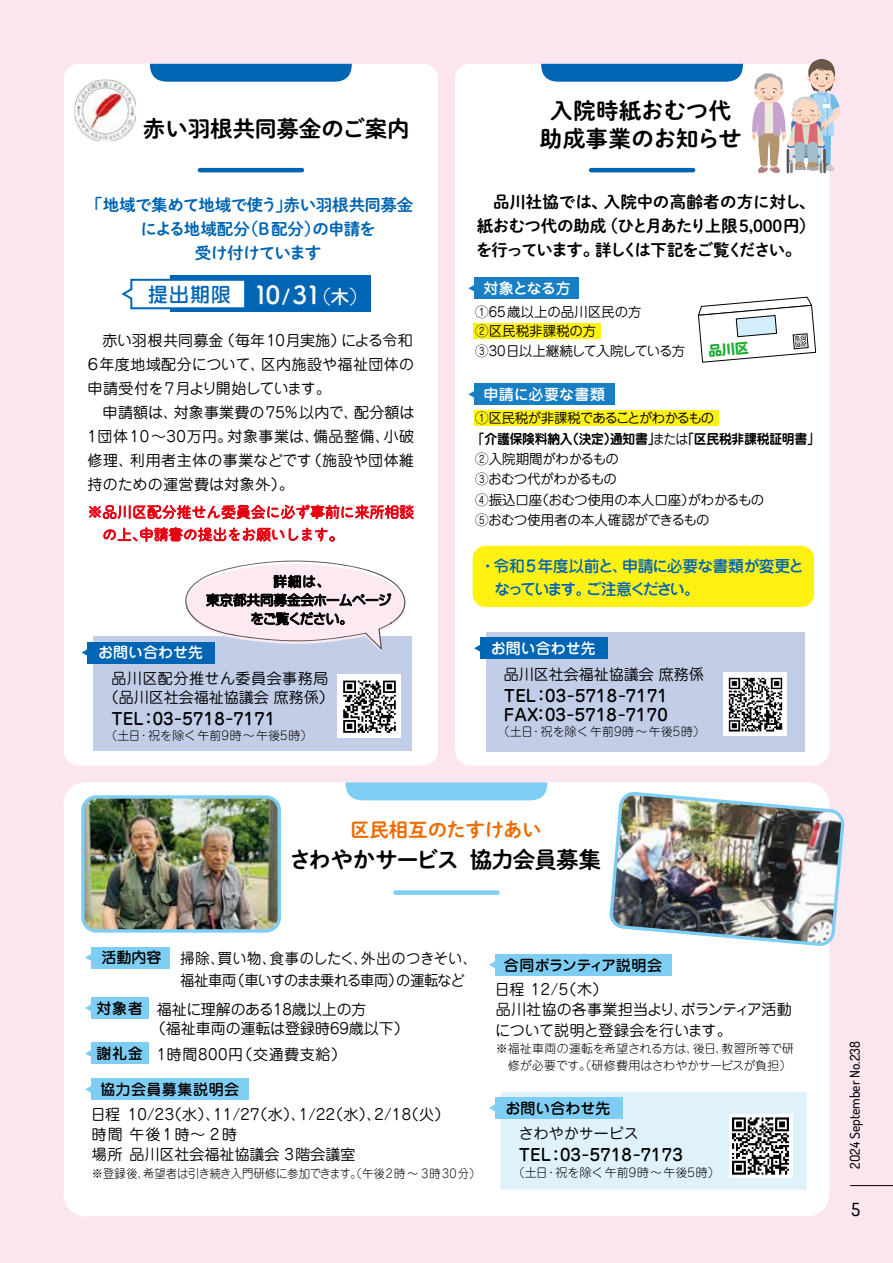
<style>
.page{position:relative;width:893px;height:1263px;background:#fbe6ef}
.page>*{position:absolute;margin:0;border:0;box-sizing:border-box;transform-origin:0 0}
.t1{font:22.5px/27.8px "P Shuei NM Go Std N B";letter-spacing:.02em;color:#000;text-align:center}
.t2{font:22.5px "P Shuei NM Go Std N B";letter-spacing:-.035em;color:#000}
.t3{font:22.5px "P Shuei NM Go Std N B";letter-spacing:-.005em;color:#000}
.t4{font:500 19.8px "Jun 34 Pro";color:#0065b2}
.t5{font:19.5px "P Shuei NM Go Std N B";letter-spacing:-.025em;color:#ed6c00}
.t6{font:500 18px "Dosis";color:#000}
.t7{font:16.5px/24px "P Shuei NM Go Std B";letter-spacing:-.055em;color:#000;text-align:justify}
.t8{font:500 16.5px/19.2px "Jun 34 Pro";letter-spacing:.01em;color:#000}
.t9{font:16.5px "P Shuei NM Go Std B";letter-spacing:-.025em;color:#0065b2}
.t10{font:500 15.9px/23px "Jun 34 Pro";letter-spacing:-.05em;color:#0065b2}
.t11{font:15px/24px "Jun 201 Pro";color:#000}
.t12{font:15px/21.5px "Jun 201 Pro";letter-spacing:-.025em;color:#000;scale:.95 1}
.t13{font:15px/22.5px "Kinuta Maru Maru GA Lr Std N R";letter-spacing:-.01em;color:#e60012}
.t14{font:15px/18.9px "Jun 201 Pro";letter-spacing:.035em;color:#000;text-align:center}
.t15{font:500 15px "Jun 34 Pro";color:#fff}
.t16{font:15px "Jun 201 Pro";letter-spacing:.04em;color:#000}
.t17{font:500 15px "Jun 34 Pro";color:#000}
.t18{font:500 15px "Jun 34 Pro";letter-spacing:-.03em;color:#000}
.t19{font:500 15px "Jun 34 Pro";letter-spacing:.04em;color:#000}
.t20{font:13.5px/20.4px "Jun 201 Pro";letter-spacing:-.02em;color:#000}
.t21{font:13.5px/19.4px "Jun 201 Pro";color:#000}
.t22{font:700 13.5px "Jun 501 Pro";letter-spacing:-.02em;color:#000;scale:.95 1}
.t23{font:13.5px/18.6px "Soft Go Std";letter-spacing:-.03em;color:#000;text-align:center}
.t24{font:500 13.5px "Dosis";color:#000}
.t25{font:13.5px "Jun 201 Pro";letter-spacing:-.06em;color:#000}
.t26{font:300 12px/17px "Jun 101 Pro";color:#000}
.t27{font:300 12px "Jun 101 Pro";color:#000;scale:.95 1}
.s1{font-family:"Tsuku A Rd Gothic Std B";font-weight:400;font-size:24.9px;color:#fff}
.s2{font-family:"Jun 201 Pro";font-weight:400}
.s3{font-family:"Jun 34 Pro";font-weight:500}
</style>
<div class="page">
<div style="left:64px;top:64px;width:374px;height:701px;background:#fff;border-radius:15px"></div>
<div style="left:455px;top:64px;width:374px;height:701px;background:#fff;border-radius:15px"></div>
<div style="left:64px;top:782px;width:765px;height:434px;background:#fff;border-radius:21px"></div>
<hr style="left:850px;top:1185px;width:43px;height:1px;background:#000">
<div style="left:93px;top:636px;width:319px;height:115px;background:#c2cde8"></div>
<div style="left:88px;top:642px;width:127px;height:21px;background:#0065b2"></div>
<svg style="left:82px;top:649px;width:6px;height:7px"></svg>
<img style="left:337px;top:674px;width:64px;height:64px">
<svg style="left:346px;top:782px;width:201px;height:18px;background:#84d0f4"></svg>
<div style="left:395px;top:890px;width:102px;height:5px;background:#7ecef4"></div>
<svg style="left:150px;top:64px;width:202px;height:18px;background:#0b6cb5"></svg>
<hr style="left:200px;top:168px;width:102px;height:4px;background:#0065b2">
<svg style="left:541px;top:64px;width:202px;height:18px;background:#0b6cb5"></svg>
<hr style="left:591px;top:168px;width:102px;height:4px;background:#0065b2">
<div style="left:474px;top:410px;width:245px;height:16px;background:#fff213"></div>
<div style="left:474px;top:384px;width:141px;height:21px;background:#187fc4"></div>
<svg style="left:468px;top:391px;width:6px;height:7px"></svg>
<div style="left:473px;top:323px;width:128px;height:16px;background:#fff213"></div>
<div style="left:474px;top:278px;width:104px;height:21px;background:#187fc4"></div>
<svg style="left:468px;top:285px;width:6px;height:7px"></svg>
<img style="left:85px;top:799px;width:192px;height:130px">
<div style="left:81px;top:795px;width:200px;height:138px;border:3px solid #7ecef4;border-radius:14px"></div>
<svg style="left:89px;top:504px;width:325px;height:16px"></svg>
<svg style="left:104px;top:527px;width:231px;height:15px"></svg>
<div style="left:170px;top:276px;width:201px;height:36px;background:#0065b2"></div>
<svg style="left:121px;top:278px;width:124px;height:32px"></svg>
<div style="left:486px;top:632px;width:319px;height:119px;background:#c2cde8"></div>
<div style="left:480px;top:638px;width:128px;height:21px;background:#0065b2"></div>
<svg style="left:474px;top:645px;width:6px;height:7px"></svg>
<img style="left:723px;top:672px;width:64px;height:64px">
<div style="left:473px;top:546px;width:341px;height:61px;background:#fff213;border-radius:13px"></div>
<svg style="left:751px;top:59px;width:89px;height:114px"></svg>
<img style="left:74px;top:79px;width:62px;height:62px">
<div style="left:91px;top:947px;width:79px;height:21px;background:#7ecef4"></div>
<svg style="left:85px;top:954px;width:6px;height:7px"></svg>
<div style="left:91px;top:997px;width:57px;height:21px;background:#7ecef4"></div>
<svg style="left:85px;top:1004px;width:6px;height:7px"></svg>
<div style="left:91px;top:1043px;width:57px;height:21px;background:#7ecef4"></div>
<svg style="left:85px;top:1050px;width:6px;height:7px"></svg>
<div style="left:495px;top:954px;width:176px;height:21px;background:#7ecef4"></div>
<svg style="left:489px;top:961px;width:6px;height:7px"></svg>
<div style="left:91px;top:1079px;width:157px;height:21px;background:#7ecef4"></div>
<svg style="left:85px;top:1086px;width:6px;height:7px"></svg>
<div style="left:501px;top:1092px;width:306px;height:98px;background:#dff2fc"></div>
<div style="left:495px;top:1097px;width:127px;height:21px;background:#7ecef4"></div>
<svg style="left:489px;top:1104px;width:6px;height:7px"></svg>
<img style="left:729px;top:1114px;width:63px;height:63px">
<img style="left:609px;top:790px;width:236px;height:156px">
<svg style="left:185px;top:560px;width:221px;height:92px"></svg>
<svg style="left:698px;top:296px;width:119px;height:67px"></svg>
<h1 class="t3" style="left:143px;top:112px;width:268px">赤い羽根共同募金のご案内</h1>
<p class="t9" style="left:86px;top:193px;width:328px">「地域で集めて地域で使う」赤い羽根共同募金</p>
<p class="t9" style="left:141px;top:217px;width:237px">による地域配分（B配分）の申請を</p>
<p class="t9" style="left:195px;top:241px;width:128px">受け付けています</p>
<h2 class="t4" style="left:148px;top:279px;width:222px">提出期限 <span class="s1">１0</span><sub>/</sub><span class="s1">31</span><sub>（木）</sub></h2>
<p class="t11" style="left:85px;top:327px;width:330px;text-align:justify;text-indent:17px">赤い羽根共同募金（毎年10月実施）による令和６年度地域配分について、区内施設や福祉団体の申請受付を7月より開始しています。</p>
<p class="t11" style="left:88px;top:399px;width:328px;text-align:justify;text-indent:15px">申請額は、対象事業費の75%以内で、配分額は1団体10～30万円。対象事業は、備品整備、小破修理、利用者主体の事業などです（施設や団体維持のための運営費は対象外）。</p>
<p class="t13" style="left:88px;top:501px;width:328px">※品川区配分推せん委員会に必ず事前に来所相談　の上、申請書の提出をお願いします。</p>
<p class="t23" style="left:206px;top:571px;width:187px">詳細は、<br>東京都共同募金会ホームページをご覧ください。</p>
<p class="t15" style="left:98px;top:641px;width:106px">お問い合わせ先</p>
<p class="t14" style="left:104px;top:667px;width:231px">品川区配分推せん委員会事務局（品川区社会福祉協議会 庶務係）</p>
<p class="t8" style="left:111px;top:707px;width:166px">TEL:03-5718-7171</p>
<p class="t26" style="left:105px;top:726px;width:209px">（土日・祝を除く午前9時～午後5時）</p>
<h1 class="t1" style="left:540px;top:96px;width:203px">入院時紙おむつ代助成事業のお知らせ</h1>
<p class="t7" style="left:476px;top:189px;width:341px;text-indent:17px">品川社協では、入院中の高齢者の方に対し、紙おむつ代の助成（ひと月あたり上限5,000円）を行っています。詳しくは下記をご覧ください。</p>
<p class="t15" style="left:483px;top:276px;width:89px">対象となる方</p>
<p class="t21" style="left:475px;top:301px;width:212px">①65歳以上の品川区民の方<br>②区民税非課税の方<br>③30日以上継続して入院している方</p>
<p class="t15" style="left:483px;top:383px;width:123px">申請に必要な書類</p>
<p class="t25" style="left:475px;top:407px;width:241px">①区民税が非課税であることがわかるもの</p>
<p class="t22" style="left:472px;top:428px;width:368px">「介護保険料納入（決定）通知書」<span class="s2">または</span>「区民税非課税証明書」</p>
<p class="t20" style="left:475px;top:447px;width:291px">②入院期間がわかるもの<br>③おむつ代がわかるもの<br>④振込口座（おむつ使用の本人口座）がわかるもの<br>⑤おむつ使用者の本人確認ができるもの</p>
<p class="t10" style="left:495px;top:552px;width:311px;text-indent:-15px">・令和5年度以前と、申請に必要な書類が変更となっています。ご注意ください。</p>
<p class="t15" style="left:491px;top:636px;width:106px">お問い合わせ先</p>
<p class="t11" style="left:504px;top:660px;width:201px">品川区社会福祉協議会 庶務係</p>
<p class="t8" style="left:504px;top:684px;width:166px">TEL:03-5718-7171<br>FAX:03-5718-7170</p>
<p class="t26" style="left:498px;top:722px;width:209px">（土日・祝を除く午前9時～午後5時）</p>
<h3 class="t5" style="left:350px;top:815px;width:193px">区民相互のたすけあい</h3>
<h1 class="t2" style="left:289px;top:843px;width:313px">さわやかサービス 協力会員募集</h1>
<p class="t17" style="left:101px;top:946px;width:61px">活動内容</p>
<p class="t11" style="left:151px;top:998px;width:260px;line-height:19.4px;text-indent:6px">福祉に理解のある18歳以上の方<br>（福祉車両の運転は登録時69歳以下）</p>
<p class="t12" style="left:180px;top:946px;width:314px">掃除、買い物、食事のしたく、外出のつきそい、福祉車両（車いすのまま乗れる車両）の運転など</p>
<p class="t17" style="left:97px;top:996px;width:48px">対象者</p>
<p class="t16" style="left:97px;top:1043px;width:251px"><span class="s3">謝礼金</span> 1時間800円（交通費支給）</p>
<p class="t19" style="left:100px;top:1078px;width:141px">協力会員募集説明会</p>
<p class="t11" style="left:91px;top:1102px;width:360px;line-height:20.4px">日程 10/23（水）、11/27（水）、1/22（水）、2/18（火）時間 午後1時～ 2時<br>場所 品川区社会福祉協議会 3階会議室</p>
<p class="t27" style="left:92px;top:1164px;width:411px">※登録後、希望者は引き続き入門研修に参加できます。（午後2時～ 3時30分）</p>
<p class="t18" style="left:504px;top:953px;width:160px">合同ボランティア説明会</p>
<p class="t11" style="left:495px;top:977px;width:299px;line-height:20.4px">日程 12/5（木）<br>品川社協の各事業担当より、ボランティア活動について説明と登録会を行います。</p>
<p class="t26" style="left:496px;top:1039px;width:300px">※福祉車両の運転を希望される方は、後日、教習所等で研　修が必要です。（研修費用はさわやかサービスが負担）</p>
<p class="t17" style="left:505px;top:1096px;width:106px">お問い合わせ先</p>
<p class="t11" style="left:519px;top:1120px;width:121px">さわやかサービス</p>
<p class="t8" style="left:519px;top:1144px;width:166px">TEL:03-5718-7173</p>
<p class="t26" style="left:513px;top:1162px;width:209px">（土日・祝を除く午前9時～午後5時）</p>
<p class="t24" style="left:846px;top:1168px;width:129px;rotate:-90deg">2O24 September No.238</p>
<p class="t6" style="left:851px;top:1197px;width:10px">5</p>
</div>
